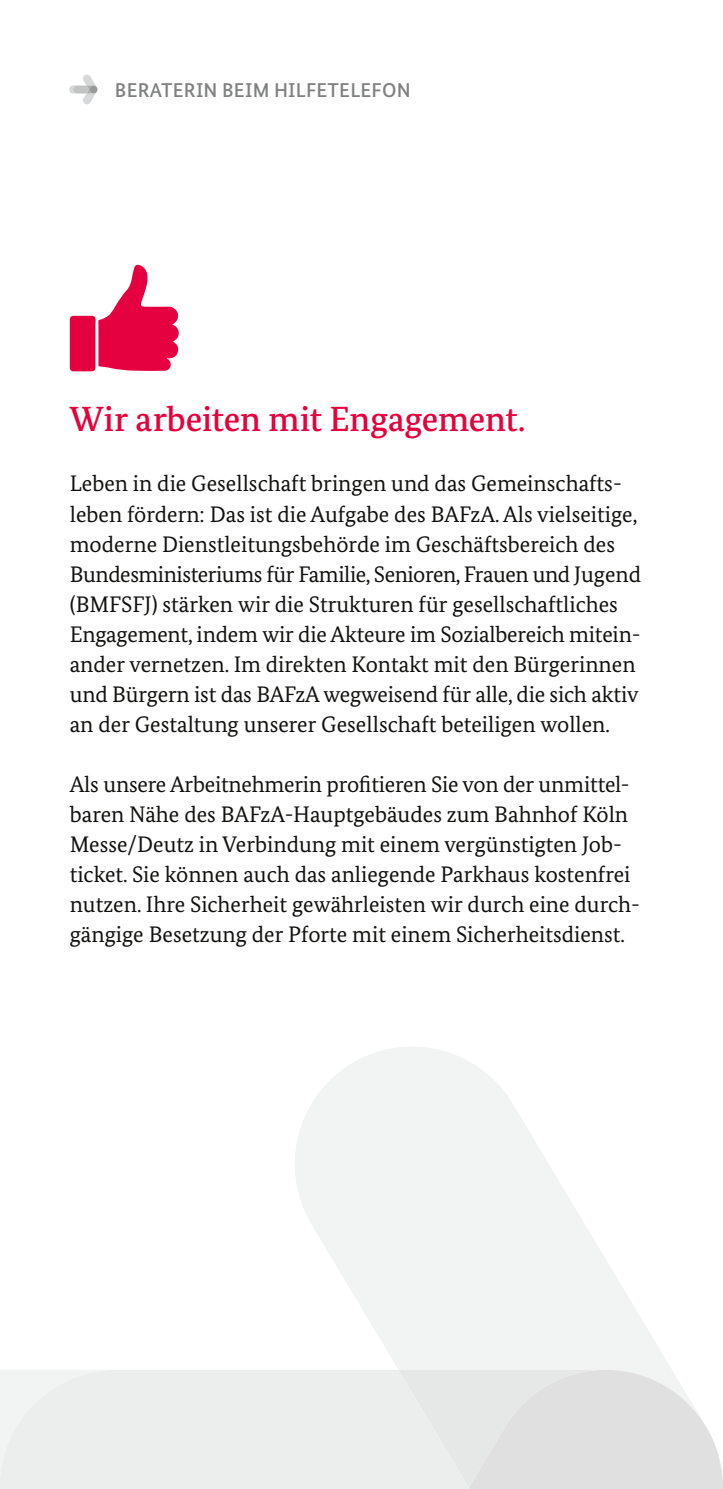
<style>
.page{position:relative;width:723px;height:1489px;background:#fff}
.page>*{position:absolute;margin:0;border:0;box-sizing:border-box;transform-origin:0 0}
.t1{font:500 35px "Bundes Serif";color:#e6003c}
.t2{font:22.5px/30px "Bundes Serif";color:#11110f}
.t3{font:500 20px "Bundes Sans";letter-spacing:.01em;color:#808281}
</style>
<div class="page">
<svg style="left:70px;top:264px;width:109px;height:107px"></svg>
<svg style="left:69px;top:75px;width:28px;height:29px"></svg>
<svg style="left:295px;top:1047px;width:376px;height:322px;fill:#f2f3f3"></svg>
<div style="left:0;top:1370px;width:398px;height:118px;background:#eceded"></div>
<svg style="left:398px;top:1369px;width:325px;height:119px;background:#e5e5e5"></svg>
<p class="t3" style="left:115px;top:78px;width:297px">BERATERIN BEIM HILFETELEFON</p>
<h3 class="t1" style="left:70px;top:398px;width:457px">Wir arbeiten mit Engagement.</h3>
<p class="t2" style="left:70px;top:468px;width:573px">Leben in die Gesellschaft bringen und das Gemeinschafts&shy;leben fördern: Das ist die Aufgabe des BAFzA. Als vielseitige, moderne Dienstleitungsbehörde im Geschäftsbereich des Bundesministeriums für Familie, Senioren, Frauen und Jugend (BMFSFJ) stärken wir die Strukturen für gesellschaftliches Engagement, indem wir die Akteure im Sozialbereich mitein&shy;ander vernetzen. Im direkten Kontakt mit den Bürgerinnen und Bürgern ist das BAFzA wegweisend für alle, die sich aktiv an der Gestaltung unserer Gesellschaft beteiligen wollen.</p>
<p class="t2" style="left:70px;top:768px;width:572px">Als unsere Arbeitnehmerin profitieren Sie von der unmittel&shy;baren Nähe des BAFzA-Hauptgebäudes zum Bahnhof Köln Messe/Deutz in Verbindung mit einem vergünstigten Job&shy;ticket. Sie können auch das anliegende Parkhaus kostenfrei nutzen. Ihre Sicherheit gewährleisten wir durch eine durch&shy;gängige Besetzung der Pforte mit einem Sicherheitsdienst.</p>
</div>
